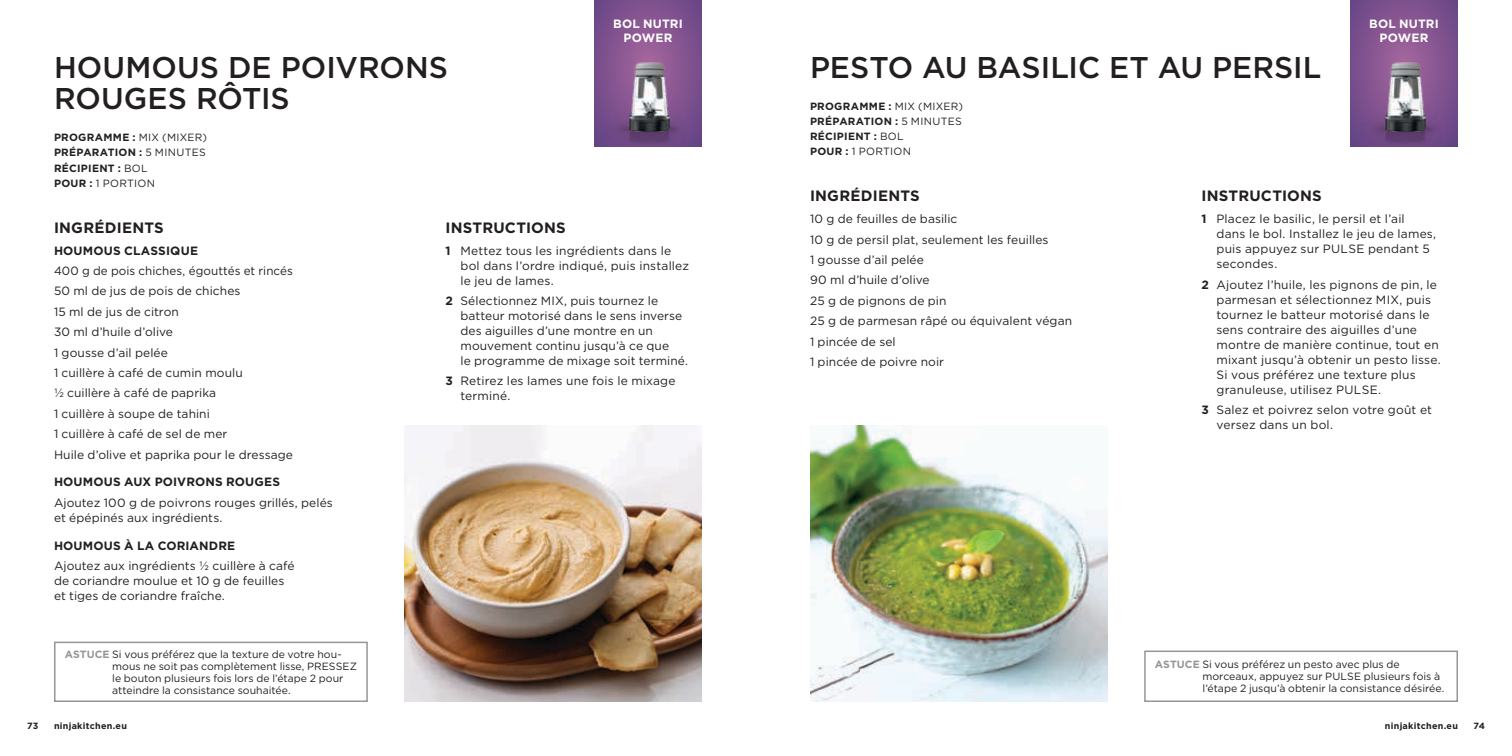
<style>
.page{position:relative;width:1512px;height:756px;background:#fff}
.page>*{position:absolute;margin:0;border:0;box-sizing:border-box;transform-origin:0 0}
.t1{font:500 30px/31.5px "Gotham";color:#231f20}
.t2{font:700 15px "Gotham";letter-spacing:.015em;color:#231f20}
.t3{font:12px/15px "Gotham";letter-spacing:.01em;color:#231f20}
.t4{font:700 12px "Gotham";letter-spacing:.015em;color:#231f20}
.t5{font:700 12px/14.4px "Gotham";letter-spacing:.01em;color:#fff;text-align:center}
.t6{font:10.5px/12px "Gotham";color:#231f20}
.t7{font:700 10.5px/15.3px "Gotham";letter-spacing:.025em;color:#231f20}
.t8{font:700 9px "Gotham";letter-spacing:.03em;color:#231f20}
.s1{font-weight:400}
.s2{font-weight:700}
.s3{font-weight:700;color:#949698}
</style>
<div class="page">
<img style="left:404px;top:426px;width:298px;height:276px">
<svg style="left:594px;top:0;width:108px;height:147px;background:#7f518e"></svg>
<img style="left:605px;top:106px;width:80px;height:41px">
<img style="left:628px;top:58px;width:44px;height:76px">
<svg style="left:1350px;top:0;width:108px;height:147px;background:#7f518e"></svg>
<img style="left:1361px;top:106px;width:80px;height:41px">
<img style="left:1384px;top:58px;width:44px;height:76px">
<div style="left:1144px;top:651px;width:314px;height:51px;border:2px solid #949698"></div>
<div style="left:54px;top:642px;width:314px;height:60px;border:2px solid #949698"></div>
<img style="left:810px;top:425px;width:298px;height:277px">
<p class="t5" style="left:613px;top:17px;width:71px">BOL NUTRI<br>POWER</p>
<p class="t5" style="left:1369px;top:17px;width:71px">BOL NUTRI<br>POWER</p>
<h1 class="t1" style="left:54px;top:51px;width:396px">HOUMOUS DE POIVRONS<br>ROUGES RÔTIS</h1>
<h1 class="t1" style="left:810px;top:51px;width:513px">PESTO AU BASILIC ET AU PERSIL</h1>
<p class="t7" style="left:54px;top:130px;width:154px">PROGRAMME : <span class="s1">MIX (MIXER)<br></span>PRÉPARATION : <span class="s1">5 MINUTES<br></span>RÉCIPIENT : <span class="s1">BOL<br></span>POUR : <span class="s1">1 PORTION</span></p>
<p class="t7" style="left:810px;top:98px;width:154px">PROGRAMME : <span class="s1">MIX (MIXER)<br></span>PRÉPARATION : <span class="s1">5 MINUTES<br></span>RÉCIPIENT : <span class="s1">BOL<br></span>POUR : <span class="s1">1 PORTION</span></p>
<p class="t2" style="left:810px;top:186px;width:111px">INGRÉDIENTS</p>
<p class="t3" style="left:810px;top:208px;width:264px;line-height:20.4px">10 g de feuilles de basilic<br>10 g de persil plat, seulement les feuilles<br>1 gousse d’ail pelée<br>90 ml d’huile d’olive<br>25 g de pignons de pin<br>25 g de parmesan râpé ou équivalent végan<br>1 pincée de sel<br>1 pincée de poivre noir</p>
<p class="t2" style="left:1202px;top:186px;width:122px">INSTRUCTIONS</p>
<p class="t3" style="left:1216px;top:211px;width:221px;text-indent:-15px"><span class="s2">1</span> Placez le basilic, le persil et l’ail dans le bol. Installez le jeu de lames, puis appuyez sur PULSE pendant 5 secondes.</p>
<p class="t3" style="left:1216px;top:277px;width:226px;text-indent:-15px"><span class="s2">2</span> Ajoutez l’huile, les pignons de pin, le parmesan et sélectionnez MIX, puis tournez le batteur motorisé dans le sens contraire des aiguilles d’une montre de manière continue, tout en mixant jusqu’à obtenir un pesto lisse.<br>Si vous préférez une texture plus granuleuse, utilisez PULSE.</p>
<p class="t3" style="left:1216px;top:402px;width:217px;text-indent:-15px"><span class="s2">3</span> Salez et poivrez selon votre goût et versez dans un bol.</p>
<p class="t2" style="left:54px;top:218px;width:111px">INGRÉDIENTS</p>
<p class="t4" style="left:54px;top:242px;width:146px">HOUMOUS CLASSIQUE</p>
<p class="t3" style="left:54px;top:260px;width:241px;line-height:20.4px">400 g de pois chiches, égouttés et rincés<br>50 ml de jus de pois de chiches<br>15 ml de jus de citron<br>30 ml d’huile d’olive<br>1 gousse d’ail pelée<br>1 cuillère à café de cumin moulu<br>½ cuillère à café de paprika<br>1 cuillère à soupe de tahini<br>1 cuillère à café de sel de mer<br>Huile d’olive et paprika pour le dressage</p>
<p class="t4" style="left:54px;top:474px;width:228px">HOUMOUS AUX POIVRONS ROUGES</p>
<p class="t3" style="left:54px;top:495px;width:280px">Ajoutez 100 g de poivrons rouges grillés, pelés et épépinés aux ingrédients.</p>
<p class="t4" style="left:54px;top:537px;width:183px">HOUMOUS À LA CORIANDRE</p>
<p class="t3" style="left:54px;top:558px;width:242px">Ajoutez aux ingrédients ½ cuillère à café de coriandre moulue et 10 g de feuilles et tiges de coriandre fraîche.</p>
<p class="t2" style="left:446px;top:218px;width:122px">INSTRUCTIONS</p>
<p class="t3" style="left:460px;top:243px;width:230px;text-indent:-15px"><span class="s2">1</span> Mettez tous les ingrédients dans le bol dans l’ordre indiqué, puis installez le jeu de lames.</p>
<p class="t3" style="left:460px;top:293px;width:229px;text-indent:-15px"><span class="s2">2</span> Sélectionnez MIX, puis tournez le batteur motorisé dans le sens inverse des aiguilles d’une montre en un mouvement continu jusqu’à ce que<br>le programme de mixage soit terminé.</p>
<p class="t3" style="left:460px;top:373px;width:217px;text-indent:-15px"><span class="s2">3</span> Retirez les lames une fois le mixage terminé.</p>
<p class="t6" style="left:112px;top:648px;width:246px;text-indent:-47px"><span class="s3">ASTUCE</span> Si vous préférez que la texture de votre hou&shy;mous ne soit pas complètement lisse, PRESSEZ le bouton plusieurs fois lors de l’étape 2 pour atteindre la consistance souhaitée.</p>
<p class="t6" style="left:1202px;top:659px;width:243px;text-indent:-47px"><span class="s3">ASTUCE</span> Si vous préférez un pesto avec plus de morceaux, appuyez sur PULSE plusieurs fois à l’étape 2 jusqu’à obtenir la consistance désirée.</p>
<p class="t8" style="left:27px;top:720px;width:13px">73</p>
<p class="t8" style="left:54px;top:720px;width:75px">ninjakitchen.eu</p>
<p class="t8" style="left:1385px;top:720px;width:75px">ninjakitchen.eu</p>
<p class="t8" style="left:1474px;top:720px;width:13px">74</p>
</div>
